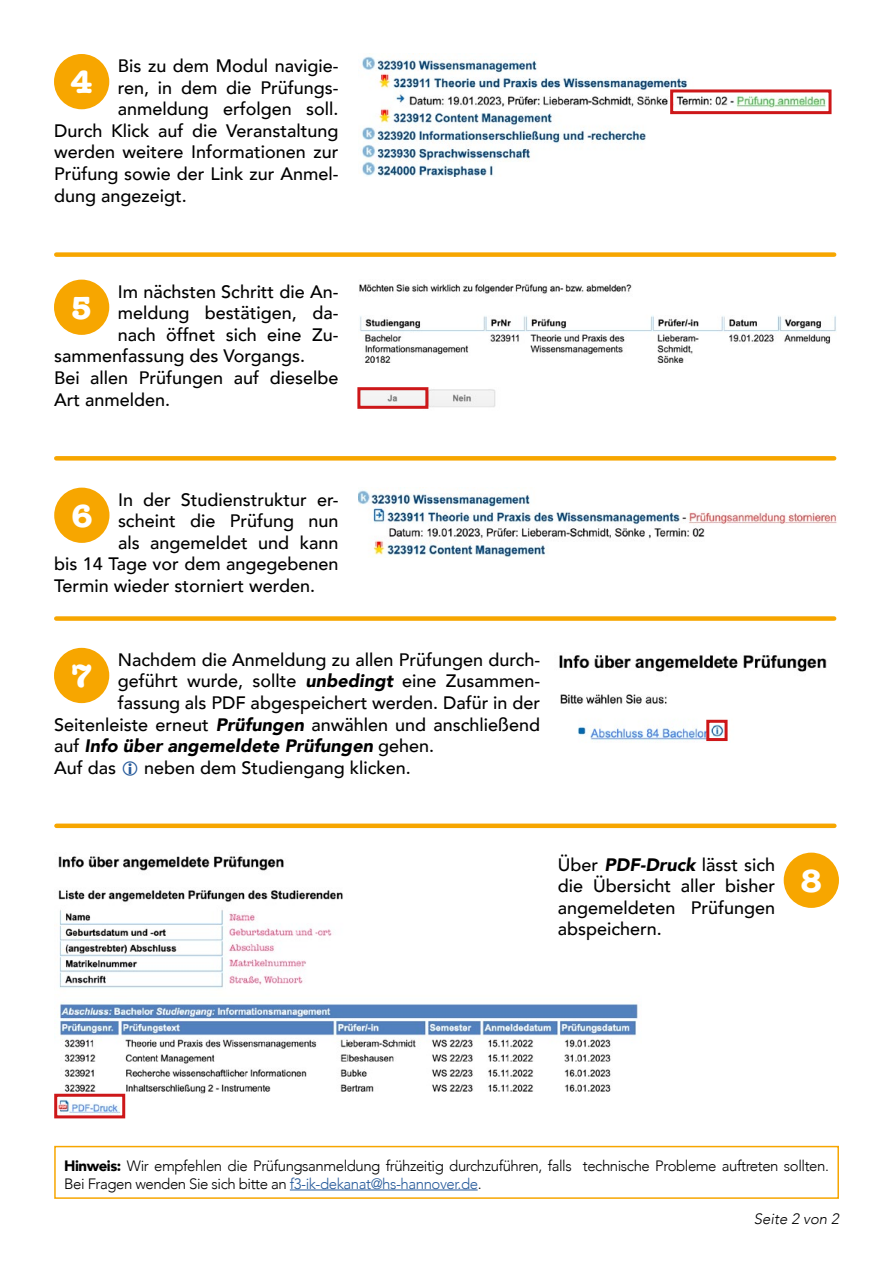
<style>
.page{position:relative;width:893px;height:1263px;background:#fff}
.page>*{position:absolute;margin:0;border:0;box-sizing:border-box;transform-origin:0 0}
.t1{font:700 33px "American Typewriter";color:#fff}
.t2{font:500 18px/21.6px "Avenir";color:#000;text-align:justify}
.t3{font:italic 900 18px "Avenir";color:#000}
.t4{font:300 15px/18px "Avenir";letter-spacing:-.03em;color:#000}
.t5{font:italic 300 15px "Avenir";color:#000}
.s1{font-weight:900;font-style:italic}
.s2{font-weight:500;font-style:normal}
.s3{font-weight:900}
.s4{color:#275b9b}
</style>
<div class="page">
<div style="left:54px;top:648px;width:55px;height:55px;background:#f7a600;border-radius:50%"></div>
<div style="left:54px;top:488px;width:55px;height:55px;background:#f7a600;border-radius:50%"></div>
<div style="left:54px;top:280px;width:55px;height:55px;background:#f7a600;border-radius:50%"></div>
<div style="left:54px;top:54px;width:55px;height:55px;background:#f7a600;border-radius:50%"></div>
<img style="left:359px;top:56px;width:473px;height:121px">
<img style="left:359px;top:284px;width:477px;height:125px">
<div style="left:56px;top:252px;width:778px;height:5px;background:#f7a600"></div>
<div style="left:56px;top:456px;width:778px;height:5px;background:#f7a600"></div>
<img style="left:559px;top:655px;width:268px;height:87px">
<img style="left:358px;top:490px;width:479px;height:67px">
<div style="left:56px;top:616px;width:778px;height:5px;background:#f7a600"></div>
<div style="left:56px;top:823px;width:778px;height:5px;background:#f7a600"></div>
<img style="left:54px;top:856px;width:584px;height:260px">
<div style="left:784px;top:853px;width:55px;height:55px;background:#f7a600;border-radius:50%"></div>
<hr style="left:290px;top:1189px;width:188px;height:1px;background:#275b9b">
<div style="left:54px;top:1146px;width:785px;height:53px;border:2px solid #f7a600"></div>
<div style="left:670px;top:89px;width:161px;height:25px;border:3px solid #cd1719"></div>
<div style="left:357px;top:387px;width:71px;height:22px;border:3px solid #cd1719"></div>
<div style="left:706px;top:720px;width:22px;height:21px;border:3px solid #cd1719"></div>
<div style="left:54px;top:1094px;width:71px;height:24px;border:3px solid #cd1719"></div>
<p class="t2" style="left:118px;top:54px;width:222px">Bis zu dem Modul navigie-</p>
<p class="t2" style="left:118px;top:76px;width:222px">ren, in dem die Prüfungs-</p>
<p class="t2" style="left:118px;top:97px;width:222px">anmeldung erfolgen soll.</p>
<p class="t2" style="left:54px;top:119px;width:286px">Durch Klick auf die Veranstaltung</p>
<p class="t2" style="left:54px;top:140px;width:286px">werden weitere Informationen zur</p>
<p class="t2" style="left:54px;top:162px;width:286px">Prüfung sowie der Link zur Anmel-</p>
<p class="t2" style="left:54px;top:184px;width:134px">dung angezeigt.</p>
<h1 class="t1" style="left:71px;top:53px;width:23px">4</h1>
<p class="t2" style="left:118px;top:280px;width:222px">Im nächsten Schritt die An-</p>
<p class="t2" style="left:118px;top:301px;width:222px">meldung bestätigen, da-</p>
<p class="t2" style="left:118px;top:323px;width:222px">nach öffnet sich eine Zu-</p>
<p class="t2" style="left:54px;top:344px;width:253px">sammenfassung des Vorgangs.</p>
<p class="t2" style="left:54px;top:366px;width:286px">Bei allen Prüfungen auf dieselbe</p>
<p class="t2" style="left:54px;top:388px;width:118px">Art anmelden.</p>
<h1 class="t1" style="left:71px;top:279px;width:23px">5</h1>
<p class="t2" style="left:118px;top:488px;width:222px">In der Studienstruktur er-</p>
<p class="t2" style="left:118px;top:509px;width:222px">scheint die Prüfung nun</p>
<p class="t2" style="left:118px;top:531px;width:222px">als angemeldet und kann</p>
<p class="t2" style="left:54px;top:552px;width:286px">bis 14 Tage vor dem angegebenen</p>
<p class="t2" style="left:54px;top:574px;width:263px">Termin wieder storniert werden.</p>
<h1 class="t1" style="left:71px;top:487px;width:23px">6</h1>
<p class="t2" style="left:118px;top:648px;width:424px">Nachdem die Anmeldung zu allen Prüfungen durch-</p>
<p class="t2" style="left:118px;top:669px;width:424px">geführt wurde, sollte <span class="s1">unbedingt</span> eine Zusammen-</p>
<p class="t2" style="left:118px;top:691px;width:424px">fassung als PDF abgespeichert werden. Dafür in der</p>
<p class="t2" style="left:54px;top:713px;width:488px">Seitenleiste erneut <span class="s1">Prüfungen</span> anwählen und anschließend</p>
<p class="t3" style="left:54px;top:731px;width:381px"><span class="s2">auf</span> Info über angemeldete Prüfungen <span class="s2">gehen.</span></p>
<p class="t2" style="left:54px;top:756px;width:64px">Auf das</p>
<p class="t2" style="left:144px;top:756px;width:268px">neben dem Studiengang klicken.</p>
<h1 class="t1" style="left:71px;top:647px;width:23px">7</h1>
<p class="t2" style="left:558px;top:852px;width:219px">Über <span class="s1">PDF-Druck</span> lässt sich die Übersicht aller bisher angemeldeten Prüfungen abspeichern.</p>
<h1 class="t1" style="left:800px;top:852px;width:23px">8</h1>
<p class="t4" style="left:64px;top:1157px;width:766px"><span class="s3">Hinweis:</span> Wir empfehlen die Prüfungsanmeldung frühzeitig durchzuführen, falls technische Probleme auftreten sollten.<br>Bei Fragen wenden Sie sich bitte an <span class="s4">f3-ik-dekanat@hs-hannover.de</span>.</p>
<p class="t5" style="left:754px;top:1210px;width:87px">Seite 2 von 2</p>
</div>
